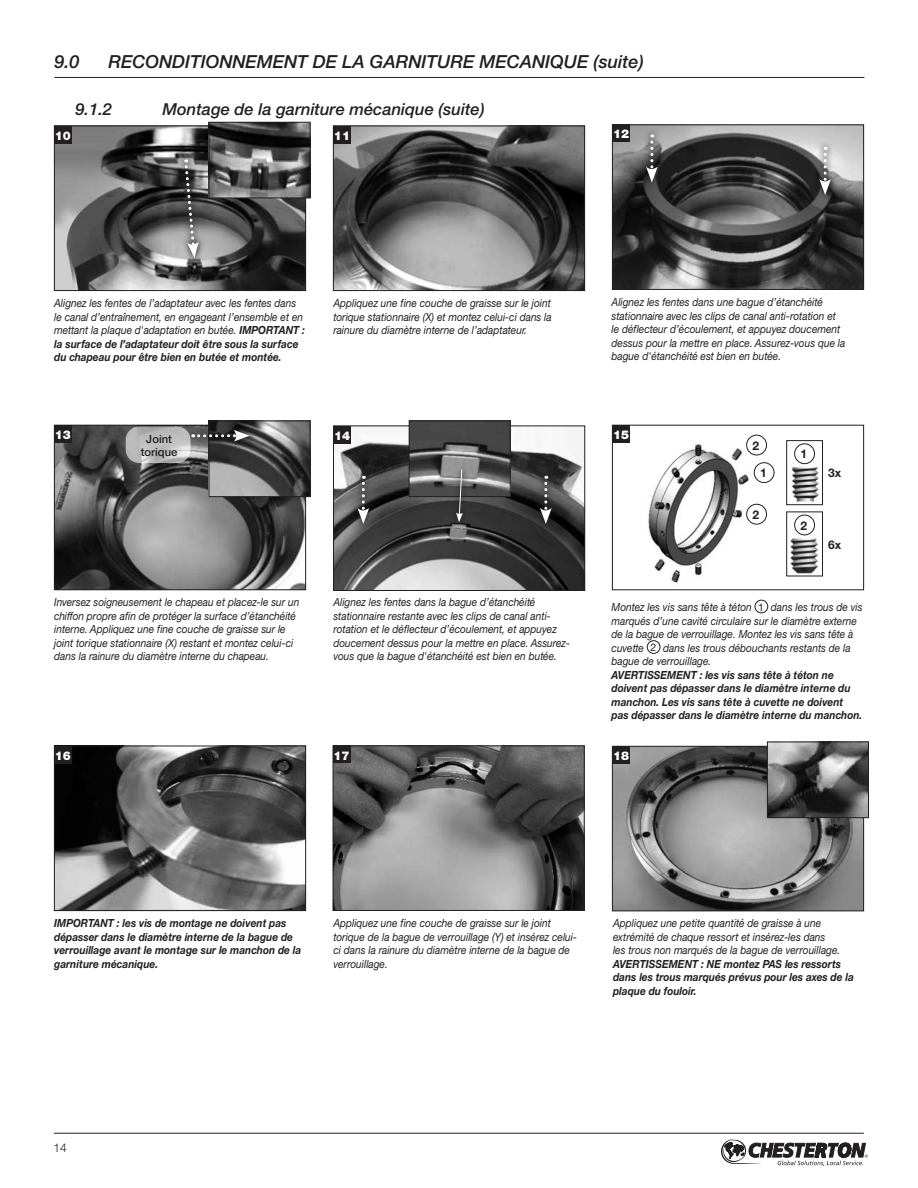
<style>
.page{position:relative;width:918px;height:1188px;background:#fff}
.page>*{position:absolute;margin:0;border:0;box-sizing:border-box;transform-origin:0 0}
.t1{font:italic 500 18px "Helvetica Neue";color:#231f20}
.t2{font:italic 500 16.5px "Helvetica Neue";color:#231f20}
.t3{font:900 12px "Helvetica Neue CE";color:#fff}
.t4{font:700 12px "Helvetica Neue CE";color:#231f20}
.t5{font:300 12px "Helvetica Neue CE";color:#231f20}
.t6{font:italic 11.25px/13.5px "Helvetica Neue CE";color:#231f20;scale:.9 1}
.t7{font:italic 700 11.25px/13.5px "Helvetica Neue CE";color:#231f20;scale:.9 1}
.t8{font:500 11.25px "Helvetica Neue CE";color:#231f20}
.s1{font-weight:700}
.s2{font-style:normal;font-size:10.5px}
</style>
<div class="page">
<img style="left:614px;top:748px;width:248px;height:161px">
<div style="left:612px;top:746px;width:252px;height:165px;border:1px solid #231f20"></div>
<svg style="left:721px;top:1139px;width:147px;height:27px"></svg>
<hr style="left:54px;top:1133px;width:810px;height:1px;background:#231f20">
<img style="left:56px;top:748px;width:248px;height:161px">
<div style="left:54px;top:746px;width:252px;height:165px;border:1px solid #231f20"></div>
<div style="left:54px;top:746px;width:18px;height:18px;background:#231f20"></div>
<img style="left:648px;top:434px;width:175px;height:149px">
<div style="left:612px;top:425px;width:252px;height:165px;border:1px solid #231f20"></div>
<div style="left:612px;top:425px;width:18px;height:18px;background:#231f20"></div>
<div style="left:755px;top:600px;width:13px;height:13px;border:1px solid #231f20;border-radius:50%"></div>
<div style="left:647px;top:640px;width:13px;height:14px;border:1px solid #231f20;border-radius:50%"></div>
<img style="left:335px;top:128px;width:248px;height:161px">
<div style="left:333px;top:126px;width:252px;height:165px;border:1px solid #231f20"></div>
<div style="left:333px;top:126px;width:18px;height:18px;background:#231f20"></div>
<div style="left:612px;top:746px;width:18px;height:18px;background:#231f20"></div>
<img style="left:614px;top:126px;width:248px;height:162px">
<div style="left:612px;top:124px;width:252px;height:166px;border:1px solid #231f20"></div>
<div style="left:612px;top:124px;width:18px;height:18px;background:#231f20"></div>
<img style="left:56px;top:427px;width:248px;height:161px">
<div style="left:54px;top:425px;width:252px;height:165px;border:1px solid #231f20"></div>
<div style="left:54px;top:425px;width:18px;height:18px;background:#231f20"></div>
<img style="left:56px;top:128px;width:248px;height:161px">
<div style="left:54px;top:126px;width:252px;height:165px;border:1px solid #231f20"></div>
<div style="left:54px;top:126px;width:18px;height:18px;background:#231f20"></div>
<img style="left:335px;top:748px;width:248px;height:161px">
<div style="left:333px;top:746px;width:252px;height:165px;border:1px solid #231f20"></div>
<div style="left:333px;top:746px;width:18px;height:18px;background:#231f20"></div>
<hr style="left:54px;top:77px;width:810px;height:1px;background:#231f20">
<img style="left:769px;top:744px;width:98px;height:72px">
<div style="left:767px;top:742px;width:102px;height:76px;border:1px solid #231f20"></div>
<img style="left:211px;top:124px;width:97px;height:72px">
<div style="left:209px;top:122px;width:101px;height:76px;border:1px solid #231f20"></div>
<img style="left:211px;top:423px;width:97px;height:72px">
<div style="left:209px;top:421px;width:101px;height:76px;border:1px solid #231f20"></div>
<img style="left:335px;top:428px;width:248px;height:161px">
<div style="left:333px;top:426px;width:252px;height:165px;border:1px solid #231f20"></div>
<div style="left:333px;top:426px;width:18px;height:18px;background:#231f20"></div>
<svg style="left:178px;top:153px;width:27px;height:111px"></svg>
<svg style="left:183px;top:159px;width:16px;height:99px;background:#747374"></svg>
<svg style="left:185px;top:423px;width:71px;height:25px"></svg>
<svg style="left:193px;top:430px;width:57px;height:12px"></svg>
<svg style="left:639px;top:128px;width:25px;height:61px"></svg>
<svg style="left:646px;top:134px;width:12px;height:49px"></svg>
<svg style="left:533px;top:469px;width:25px;height:61px"></svg>
<svg style="left:540px;top:476px;width:12px;height:48px"></svg>
<svg style="left:351px;top:469px;width:25px;height:61px"></svg>
<svg style="left:357px;top:476px;width:12px;height:48px"></svg>
<svg style="left:813px;top:140px;width:25px;height:61px"></svg>
<svg style="left:819px;top:147px;width:12px;height:48px"></svg>
<svg style="left:126px;top:426px;width:65px;height:37px;background:#bbb"></svg>
<img style="left:788px;top:518px;width:33px;height:56px">
<div style="left:786px;top:511px;width:37px;height:65px;border:1px solid #231f20"></div>
<div style="left:795px;top:515px;width:20px;height:20px;background:#fff;border-radius:50%"></div>
<div style="left:794px;top:515px;width:21px;height:20px;border:1px solid #231f20;border-radius:50%"></div>
<img style="left:788px;top:447px;width:33px;height:56px">
<div style="left:786px;top:440px;width:37px;height:65px;border:1px solid #231f20"></div>
<div style="left:795px;top:444px;width:20px;height:20px;background:#fff;border-radius:50%"></div>
<div style="left:794px;top:443px;width:21px;height:21px;border:1px solid #231f20;border-radius:50%"></div>
<div style="left:754px;top:463px;width:20px;height:20px;background:#fff;border-radius:50%"></div>
<div style="left:754px;top:462px;width:20px;height:21px;border:1px solid #231f20;border-radius:50%"></div>
<div style="left:747px;top:504px;width:20px;height:20px;background:#fff;border-radius:50%"></div>
<div style="left:746px;top:504px;width:21px;height:21px;border:1px solid #231f20;border-radius:50%"></div>
<div style="left:747px;top:435px;width:20px;height:20px;background:#fff;border-radius:50%"></div>
<div style="left:746px;top:435px;width:21px;height:20px;border:1px solid #231f20;border-radius:50%"></div>
<img style="left:411px;top:423px;width:98px;height:72px">
<div style="left:409px;top:421px;width:102px;height:76px;border:1px solid #231f20"></div>
<svg style="left:449px;top:463px;width:20px;height:66px"></svg>
<svg style="left:456px;top:469px;width:7px;height:53px"></svg>
<h1 class="t1" style="left:54px;top:51px;width:27px">9.0</h1>
<h1 class="t1" style="left:108px;top:51px;width:537px">RECONDITIONNEMENT DE LA GARNITURE MECANIQUE (suite)</h1>
<h2 class="t2" style="left:75px;top:99px;width:38px">9.1.2</h2>
<h2 class="t2" style="left:162px;top:99px;width:324px">Montage de la garniture mécanique (suite)</h2>
<p class="t3" style="left:55px;top:128px;width:18px">10</p>
<p class="t3" style="left:334px;top:128px;width:18px">11</p>
<p class="t3" style="left:613px;top:127px;width:18px">12</p>
<p class="t6" style="left:54px;top:296px;width:280px">Alignez les fentes de l’adaptateur avec les fentes dans le canal d’entraînement, en engageant l’ensemble et en mettant la plaque d'adaptation en butée. <span class="s1">IMPORTANT : la surface de l’adaptateur doit être sous la surface du chapeau pour être bien en butée et montée.</span></p>
<p class="t6" style="left:333px;top:296px;width:244px;text-align:justify">Appliquez une fine couche de graisse sur le joint torique stationnaire (X) et montez celui-ci dans la rainure du diamètre interne de l’adaptateur.</p>
<p class="t6" style="left:612px;top:295px;width:261px">Alignez les fentes dans une bague d’étanchéité stationnaire avec les clips de canal anti-rotation et le déflecteur d’écoulement, et appuyez doucement dessus pour la mettre en place. Assurez-vous que la bague d'étanchéité est bien en butée.</p>
<p class="t3" style="left:55px;top:427px;width:18px">13</p>
<p class="t8" style="left:146px;top:432px;width:27px">Joint</p>
<p class="t3" style="left:334px;top:428px;width:18px">1 47</p>
<p class="t8" style="left:141px;top:445px;width:38px">torique</p>
<p class="t3" style="left:613px;top:427px;width:18px">15</p>
<p class="t4" style="left:752px;top:438px;width:8px">2</p>
<p class="t4" style="left:800px;top:447px;width:8px">1</p>
<p class="t4" style="left:760px;top:466px;width:8px">1</p>
<p class="t4" style="left:828px;top:466px;width:15px">3x</p>
<p class="t4" style="left:752px;top:507px;width:8px">2</p>
<p class="t4" style="left:800px;top:518px;width:8px">2</p>
<p class="t4" style="left:828px;top:538px;width:15px">6x</p>
<p class="t6" style="left:54px;top:596px;width:274px">Inversez soigneusement le chapeau et placez-le sur un chiffon propre afin de protéger la surface d’étanchéité interne. Appliquez une fine couche de graisse sur le joint torique stationnaire (X) restant et montez celui-ci dans la rainure du diamètre interne du chapeau.</p>
<p class="t6" style="left:333px;top:596px;width:265px">Alignez les fentes dans la bague d’étanchéité stationnaire restante avec les clips de canal anti&shy;rotation et le déflecteur d’écoulement, et appuyez doucement dessus pour la mettre en place. Assurez&shy;vous que la bague d'étanchéité est bien en butée.</p>
<p class="t6" style="left:612px;top:600px;width:281px">Montez les vis sans tête à téton <span class="s2">1</span> dans les trous de vis marqués d’une cavité circulaire sur le diamètre externe de la bague de verrouillage. Montez les vis sans tête à cuvette <span class="s2">2</span> dans les trous débouchants restants de la bague de verrouillage.</p>
<p class="t7" style="left:612px;top:668px;width:280px">AVERTISSEMENT : les vis sans tête à téton ne doivent pas dépasser dans le diamètre interne du manchon. Les vis sans tête à cuvette ne doivent pas dépasser dans le diamètre interne du manchon.</p>
<p class="t3" style="left:55px;top:748px;width:18px">16</p>
<p class="t3" style="left:334px;top:748px;width:18px">17</p>
<p class="t3" style="left:613px;top:748px;width:18px">18</p>
<p class="t7" style="left:54px;top:916px;width:276px">IMPORTANT : les vis de montage ne doivent pas dépasser dans le diamètre interne de la bague de verrouillage avant le montage sur le manchon de la garniture mécanique.</p>
<p class="t6" style="left:333px;top:917px;width:272px">Appliquez une fine couche de graisse sur le joint torique de la bague de verrouillage (Y) et insérez celui&shy;ci dans la rainure du diamètre interne de la bague de verrouillage.</p>
<p class="t6" style="left:613px;top:917px;width:254px">Appliquez une petite quantité de graisse à une extrémité de chaque ressort et insérez-les dans les trous non marqués de la bague de verrouillage.</p>
<p class="t7" style="left:613px;top:957px;width:269px">AVERTISSEMENT : NE montez PAS les ressorts dans les trous marqués prévus pour les axes de la plaque du fouloir.</p>
<p class="t5" style="left:53px;top:1140px;width:15px">14</p>
</div>
